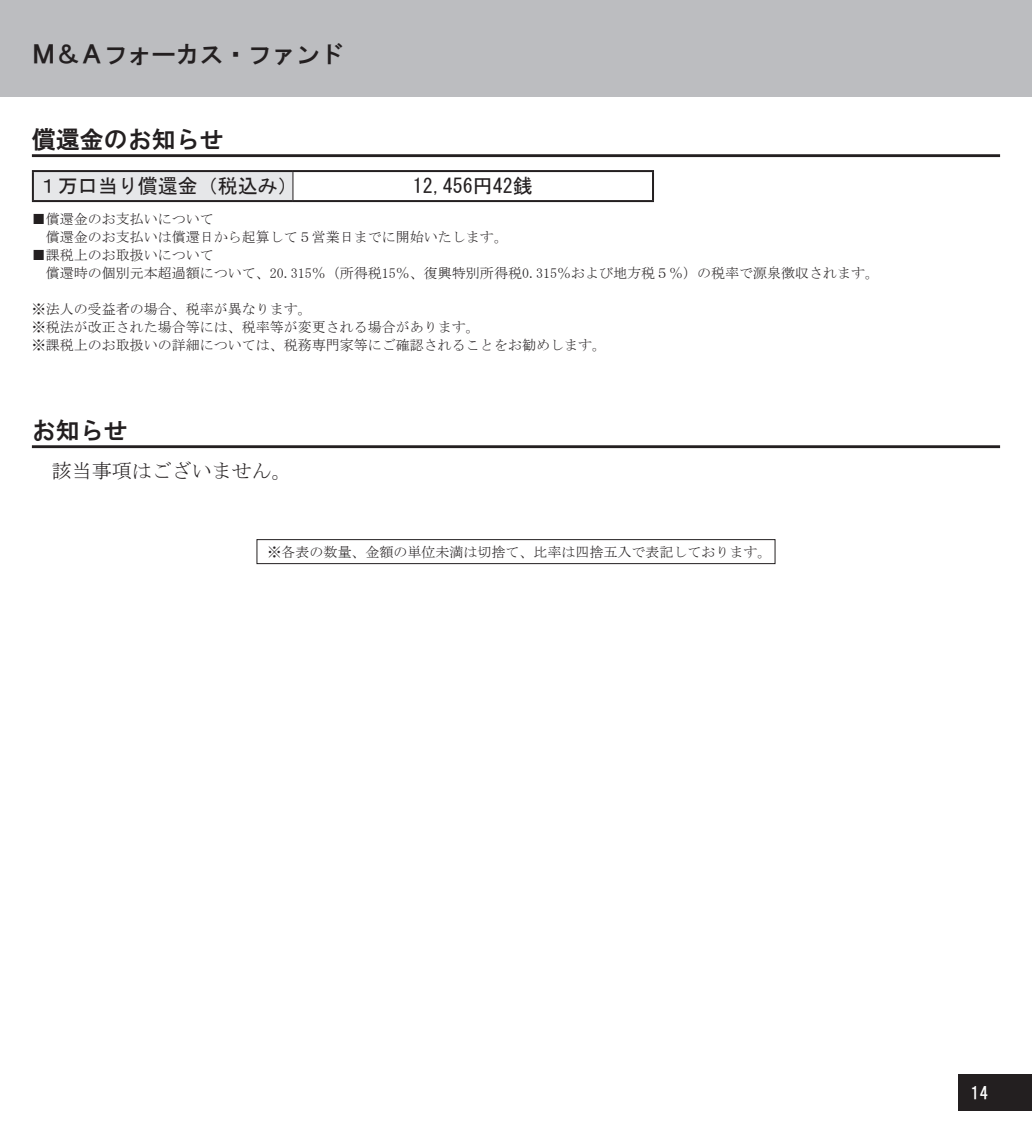
<style>
.page{position:relative;width:1032px;height:1134px;background:#fff}
.page>*{position:absolute;margin:0;border:0;box-sizing:border-box;transform-origin:0 0}
.t1{font:24px "HGS Gothic E";color:#231f20}
.t2{font:20px "MS Gothic";color:#231f20}
.t3{font:20px "MS Mincho";color:#231f20}
.t4{font:16.6px "HGS Gothic E";color:#fff}
.t5{font:14px/18px "MS Mincho";color:#231f20}
</style>
<div class="page">
<div style="left:958px;top:1074px;width:74px;height:37px;background:#231f20"></div>
<div style="left:0;top:0;width:1032px;height:96px;background:#bcbdc0"></div>
<hr style="left:32px;top:445px;width:968px;height:3px;background:#231f20">
<div style="left:256px;top:539px;width:519px;height:25px;border:1px solid #231f20"></div>
<hr style="left:32px;top:154px;width:968px;height:3px;background:#231f20">
<div style="left:33px;top:171px;width:260px;height:30px;background:#e6e7e9"></div>
<svg style="left:292px;top:172px;width:1px;height:28px"></svg>
<hr style="left:32px;top:170px;width:261px;height:2px;background:#231f20">
<hr style="left:32px;top:172px;width:2px;height:28px;background:#231f20">
<hr style="left:293px;top:170px;width:361px;height:2px;background:#231f20">
<hr style="left:652px;top:172px;width:2px;height:28px;background:#231f20">
<hr style="left:32px;top:200px;width:261px;height:2px;background:#231f20">
<hr style="left:293px;top:200px;width:361px;height:2px;background:#231f20">
<h1 class="t1" style="left:32px;top:42px;width:314px">Ｍ＆Ａフォーカス・ファンド</h1>
<h1 class="t1" style="left:32px;top:127px;width:193px">償還金のお知らせ</h1>
<h2 class="t2" style="left:38px;top:176px;width:262px">１万口当り償還金（税込み）</h2>
<h2 class="t2" style="left:413px;top:176px;width:121px">12,456円42銭</h2>
<p class="t5" style="left:32px;top:210px;width:477px">■償還金のお支払いについて<br>　償還金のお支払いは償還日から起算して５営業日までに開始いたします。</p>
<p class="t5" style="left:32px;top:246px;width:848px">■課税上のお取扱いについて<br>　償還時の個別元本超過額について、20.315％（所得税15％、復興特別所得税0.315％および地方税５％）の税率で源泉徴収されます。</p>
<p class="t5" style="left:32px;top:300px;width:575px">※法人の受益者の場合、税率が異なります。<br>※税法が改正された場合等には、税率等が変更される場合があります。<br>※課税上のお取扱いの詳細については、税務専門家等にご確認されることをお勧めします。</p>
<h1 class="t1" style="left:32px;top:418px;width:97px">お知らせ</h1>
<h2 class="t3" style="left:52px;top:461px;width:242px">該当事項はございません。</h2>
<p class="t5" style="left:267px;top:543px;width:505px">※各表の数量、金額の単位未満は切捨て、比率は四捨五入で表記しております。</p>
<p class="t4" style="left:970px;top:1085px;width:20px">14</p>
</div>
